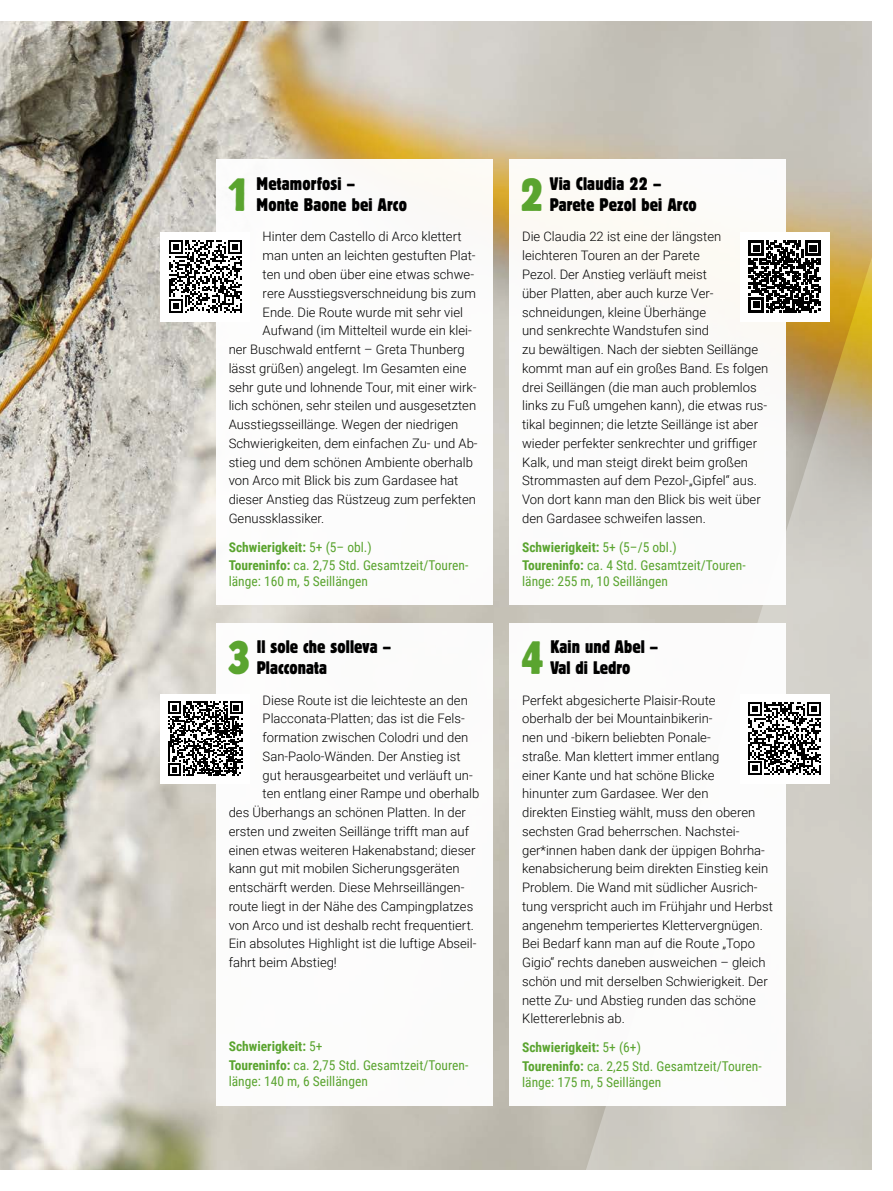
<style>
.page{position:relative;width:893px;height:1191px;background:#fff}
.page>*{position:absolute;margin:0;border:0;box-sizing:border-box;transform-origin:0 0}
.t1{font:condensed 46.5px "Block BE";color:#5aa42f}
.t2{font:condensed 18px/20.2px "Block BE";letter-spacing:.01em;color:#000}
.t3{font:13.5px/16.2px "Roboto Condensed";color:#5aa42f}
.t4{font:700 13.5px "Roboto Condensed";color:#5aa42f}
.Tourencopy_S__4-5{font:300 13.05px/18.8px "Roboto";color:#000}
.s1{font-weight:400}
.s2{font-weight:700}
</style>
<div class="page">
<img style="left:0;top:21px;width:567px;height:1148px">
<svg style="left:567px;top:21px;width:305px;height:1149px;background:#c9c3b3"></svg>
<div style="left:216px;top:160px;width:276px;height:445px;background:#fff"></div>
<div style="left:509px;top:160px;width:277px;height:445px;background:#fff"></div>
<div style="left:509px;top:623px;width:277px;height:482px;background:#fff"></div>
<div style="left:216px;top:623px;width:276px;height:482px;background:#fff"></div>
<div style="left:161px;top:232px;width:89px;height:89px;background:#fff"></div>
<svg style="left:169px;top:240px;width:73px;height:73px"></svg>
<div style="left:161px;top:694px;width:89px;height:89px;background:#fff"></div>
<svg style="left:168px;top:701px;width:75px;height:75px"></svg>
<div style="left:740px;top:232px;width:89px;height:89px;background:#fff"></div>
<svg style="left:749px;top:241px;width:71px;height:71px"></svg>
<div style="left:740px;top:694px;width:89px;height:89px;background:#fff"></div>
<svg style="left:748px;top:702px;width:73px;height:73px"></svg>
<p class="t1" style="left:226px;top:167px;width:25px">1</p>
<p class="t2" style="left:257px;top:174px;width:152px">Metamorfosi –<br>Monte Baone bei Arco</p>
<p class="t1" style="left:520px;top:167px;width:25px">2</p>
<p class="t2" style="left:550px;top:174px;width:148px">Via Claudia 22 –<br>Parete Pezol bei Arco</p>
<p class="Tourencopy_S__4-5" style="left:263px;top:227px;width:200px">Hinter dem Castello di Arco klettert</p>
<p class="Tourencopy_S__4-5" style="left:263px;top:246px;width:215px">man unten an leichten gestuften Plat-</p>
<p class="Tourencopy_S__4-5" style="left:263px;top:264px;width:213px">ten und oben über eine etwas schwe-</p>
<p class="Tourencopy_S__4-5" style="left:263px;top:283px;width:215px">rere Ausstiegsverschneidung bis zum</p>
<p class="Tourencopy_S__4-5" style="left:263px;top:302px;width:202px">Ende. Die Route wurde mit sehr viel</p>
<p class="Tourencopy_S__4-5" style="left:263px;top:321px;width:211px">Aufwand (im Mittelteil wurde ein klei-</p>
<p class="Tourencopy_S__4-5" style="left:229px;top:339px;width:238px">ner Buschwald entfernt – Greta Thunberg</p>
<p class="Tourencopy_S__4-5" style="left:229px;top:358px;width:239px">lässt grüßen) angelegt. Im Gesamten eine</p>
<p class="Tourencopy_S__4-5" style="left:229px;top:377px;width:249px">sehr gute und lohnende Tour, mit einer wirk-</p>
<p class="Tourencopy_S__4-5" style="left:229px;top:396px;width:249px">lich schönen, sehr steilen und ausgesetzten</p>
<p class="Tourencopy_S__4-5" style="left:229px;top:414px;width:231px">Ausstiegsseillänge. Wegen der niedrigen</p>
<p class="Tourencopy_S__4-5" style="left:229px;top:433px;width:250px">Schwierigkeiten, dem einfachen Zu- und Ab-</p>
<p class="Tourencopy_S__4-5" style="left:229px;top:452px;width:246px">stieg und dem schönen Ambiente oberhalb</p>
<p class="Tourencopy_S__4-5" style="left:229px;top:471px;width:231px">von Arco mit Blick bis zum Gardasee hat</p>
<p class="Tourencopy_S__4-5" style="left:229px;top:489px;width:249px">dieser Anstieg das Rüstzeug zum perfekten</p>
<p class="Tourencopy_S__4-5" style="left:229px;top:508px;width:97px">Genussklassiker.</p>
<p class="t4" style="left:229px;top:537px;width:145px">Schwierigkeit: <span class="s1">5+ (5– obl.)</span></p>
<p class="t3" style="left:229px;top:557px;width:241px"><span class="s2">Toureninfo:</span> ca. 2,75 Std. Gesamtzeit/Touren&shy;länge: 160 m, 5 Seillängen</p>
<p class="Tourencopy_S__4-5" style="left:522px;top:227px;width:248px">Die Claudia 22 ist eine der längsten leichteren Touren an der Parete<br>Pezol. Der Anstieg verläuft meist<br>über Platten, aber auch kurze Ver&shy;schneidungen, kleine Überhänge<br>und senkrechte Wandstufen sind<br>zu bewältigen. Nach der siebten Seillänge kommt man auf ein großes Band. Es folgen drei Seillängen (die man auch problemlos links zu Fuß umgehen kann), die etwas rus&shy;tikal beginnen; die letzte Seillänge ist aber wieder perfekter senkrechter und griffiger Kalk, und man steigt direkt beim großen Strommasten auf dem Pezol-„Gipfel“ aus.<br>Von dort kann man den Blick bis weit über den Gardasee schweifen lassen.</p>
<p class="t4" style="left:522px;top:537px;width:156px">Schwierigkeit: <span class="s1">5+ (5–/5 obl.)</span></p>
<p class="t3" style="left:522px;top:557px;width:225px"><span class="s2">Toureninfo:</span> ca. 4 Std. Gesamtzeit/Touren&shy;länge: 255 m, 10 Seillängen</p>
<p class="t1" style="left:227px;top:630px;width:25px">3</p>
<p class="t2" style="left:257px;top:637px;width:136px">Il sole che solleva –<br>Placconata</p>
<p class="t1" style="left:521px;top:630px;width:25px">4</p>
<p class="t2" style="left:550px;top:637px;width:109px">Kain und Abel –</p>
<p class="t2" style="left:550px;top:657px;width:82px">Val di Ledro</p>
<p class="Tourencopy_S__4-5" style="left:263px;top:690px;width:207px">Diese Route ist die leichteste an den</p>
<p class="Tourencopy_S__4-5" style="left:263px;top:708px;width:204px">Placconata-Platten; das ist die Fels-</p>
<p class="Tourencopy_S__4-5" style="left:263px;top:727px;width:207px">formation zwischen Colodri und den</p>
<p class="Tourencopy_S__4-5" style="left:263px;top:746px;width:199px">San-Paolo-Wänden. Der Anstieg ist</p>
<p class="Tourencopy_S__4-5" style="left:263px;top:765px;width:212px">gut herausgearbeitet und verläuft un-</p>
<p class="Tourencopy_S__4-5" style="left:263px;top:783px;width:218px">ten entlang einer Rampe und oberhalb</p>
<p class="Tourencopy_S__4-5" style="left:229px;top:802px;width:239px">des Überhangs an schönen Platten. In der</p>
<p class="Tourencopy_S__4-5" style="left:229px;top:821px;width:242px">ersten und zweiten Seillänge trifft man auf</p>
<p class="Tourencopy_S__4-5" style="left:229px;top:840px;width:248px">einen etwas weiteren Hakenabstand; dieser</p>
<p class="Tourencopy_S__4-5" style="left:229px;top:858px;width:232px">kann gut mit mobilen Sicherungsgeräten</p>
<p class="Tourencopy_S__4-5" style="left:229px;top:877px;width:237px">entschärft werden. Diese Mehrseillängen-</p>
<p class="Tourencopy_S__4-5" style="left:229px;top:896px;width:246px">route liegt in der Nähe des Campingplatzes</p>
<p class="Tourencopy_S__4-5" style="left:229px;top:915px;width:247px">von Arco und ist deshalb recht frequentiert.</p>
<p class="Tourencopy_S__4-5" style="left:229px;top:933px;width:249px">Ein absolutes Highlight ist die luftige Abseil-</p>
<p class="Tourencopy_S__4-5" style="left:229px;top:952px;width:110px">fahrt beim Abstieg!</p>
<p class="t4" style="left:229px;top:1037px;width:95px">Schwierigkeit: <span class="s1">5+</span></p>
<p class="t3" style="left:229px;top:1056px;width:241px"><span class="s2">Toureninfo:</span> ca. 2,75 Std. Gesamtzeit/Touren&shy;länge: 140 m, 6 Seillängen</p>
<p class="Tourencopy_S__4-5" style="left:522px;top:690px;width:252px">Perfekt abgesicherte Plaisir-Route<br>oberhalb der bei Mountainbikerin-<br>nen und -bikern beliebten Ponale-<br>straße. Man klettert immer entlang<br>einer Kante und hat schöne Blicke<br>hinunter zum Gardasee. Wer den<br>direkten Einstieg wählt, muss den oberen sechsten Grad beherrschen. Nachstei&shy;ger*innen haben dank der üppigen Bohrha&shy;kenabsicherung beim direkten Einstieg kein Problem. Die Wand mit südlicher Ausrich&shy;tung verspricht auch im Frühjahr und Herbst angenehm temperiertes Klettervergnügen.<br>Bei Bedarf kann man auf die Route „Topo Gigio“ rechts daneben ausweichen – gleich schön und mit derselben Schwierigkeit. Der nette Zu- und Abstieg runden das schöne Klettererlebnis ab.</p>
<p class="t4" style="left:522px;top:1038px;width:120px">Schwierigkeit: <span class="s1">5+ (6+)</span></p>
<p class="t3" style="left:522px;top:1057px;width:241px"><span class="s2">Toureninfo:</span> ca. 2,25 Std. Gesamtzeit/Touren&shy;länge: 175 m, 5 Seillängen</p>
</div>
